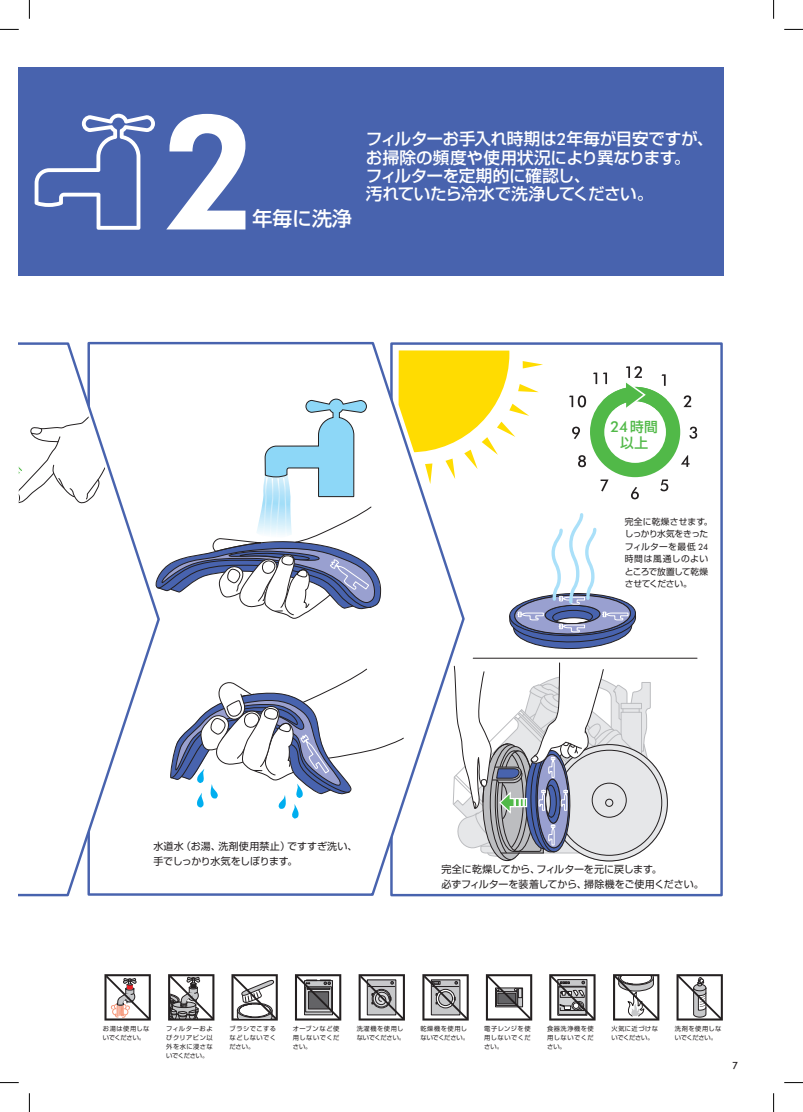
<style>
.page{position:relative;width:803px;height:1112px;background:#fff}
.page>*{position:absolute;margin:0;border:0;box-sizing:border-box;transform-origin:0 0}
.t1{font:800 160px "Futura BT";color:#fff}
.t2{font:500 20px "Shin Go";color:#fff}
.t3{font:500 16.62px/18.2px "Shin Go";letter-spacing:-.02em;color:#fff}
.t4{font:500 15px "Futura BT";color:#51b948}
.t5{font:500 13.75px "Shin Go";color:#51b948}
.t6{font:10px/15px "Shin Go";letter-spacing:-.01em;color:#231f20}
.t7{font:500 10px "Futura BT";color:#231f20}
.t8{font:8.75px/12.5px "Shin Go";letter-spacing:.005em;color:#231f20}
.t9{font:6.25px/8.8px "Shin Go";letter-spacing:.065em;color:#231f20;text-align:justify}
.t10{font:6.25px/8.8px "Shin Go";color:#231f20}
.t11{font:6.25px/8.8px "Shin Go";letter-spacing:-.005em;color:#231f20}
.t12{font:6.25px/8.8px "Shin Go";letter-spacing:.03em;color:#231f20}
.t13{font:6.25px/8.8px "Shin Go";letter-spacing:.025em;color:#231f20}
.s1{font-family:"Futura BT"}
.s2{font-family:"Shin Go";font-size:13.75px}
</style>
<div class="page">
<svg style="left:161px;top:341px;width:305px;height:555px"></svg>
<svg style="left:19px;top:341px;width:142px;height:556px"></svg>
<svg style="left:569px;top:366px;width:128px;height:133px"></svg>
<svg style="left:399px;top:350px;width:144px;height:134px"></svg>
<svg style="left:551px;top:744px;width:116px;height:116px"></svg>
<hr style="left:473px;top:657px;width:224px;height:1px;background:#231f20">
<svg style="left:509px;top:513px;width:127px;height:136px"></svg>
<svg style="left:19px;top:404px;width:94px;height:99px"></svg>
<svg style="left:453px;top:662px;width:198px;height:198px"></svg>
<svg style="left:152px;top:398px;width:231px;height:221px"></svg>
<svg style="left:170px;top:668px;width:234px;height:150px"></svg>
<svg style="left:676px;top:974px;width:47px;height:47px"></svg>
<svg style="left:549px;top:974px;width:47px;height:47px"></svg>
<svg style="left:485px;top:974px;width:48px;height:47px"></svg>
<svg style="left:422px;top:974px;width:47px;height:47px"></svg>
<svg style="left:295px;top:974px;width:47px;height:47px"></svg>
<svg style="left:104px;top:974px;width:47px;height:47px"></svg>
<svg style="left:168px;top:974px;width:47px;height:47px"></svg>
<svg style="left:358px;top:974px;width:47px;height:47px"></svg>
<svg style="left:613px;top:974px;width:47px;height:47px"></svg>
<svg style="left:231px;top:974px;width:47px;height:47px"></svg>
<div style="left:19px;top:68px;width:705px;height:208px;background:#4863ae"></div>
<svg style="left:35px;top:114px;width:120px;height:116px"></svg>
<svg style="left:0;top:29px;width:19px;height:1px"></svg>
<svg style="left:784px;top:29px;width:19px;height:1px"></svg>
<svg style="left:0;top:1082px;width:19px;height:1px"></svg>
<svg style="left:784px;top:1082px;width:19px;height:1px"></svg>
<svg style="left:29px;top:0;width:1px;height:19px"></svg>
<svg style="left:29px;top:1093px;width:1px;height:18px"></svg>
<svg style="left:773px;top:0;width:1px;height:19px"></svg>
<svg style="left:773px;top:1093px;width:1px;height:18px"></svg>
<h1 class="t1" style="left:160px;top:64px;width:100px">2</h1>
<h2 class="t2" style="left:252px;top:205px;width:101px">年毎に洗浄</h2>
<h3 class="t3" style="left:366px;top:129px;width:349px">フィルターお手入れ時期は<span class="s1">2</span>年毎が目安ですが、お掃除の頻度や使用状況により異なります。<br>フィルターを定期的に確認し、<br>汚れていたら冷水で洗浄してください。</h3>
<h3 class="t4" style="left:610px;top:417px;width:49px">24<span class="s2">時間</span></h3>
<h3 class="t5" style="left:620px;top:434px;width:29px">以上</h3>
<h3 class="t8" style="left:625px;top:514px;width:89px">完全に乾燥させます。しっかり水気をきったフィルターを最低 <span class="s1">24</span>時間は風通しのよいところで放置して乾燥させてください。</h3>
<h3 class="t6" style="left:153px;top:838px;width:206px">水道水（お湯、洗剤使用禁止）ですすぎ洗い、手でしっかり水気をしぼります。</h3>
<h3 class="t6" style="left:442px;top:860px;width:264px">完全に乾燥してから、フィルターを元に戻します。<br>必ずフィルターを装着してから、掃除機をご使用ください。</h3>
<p class="t12" style="left:103px;top:1023px;width:48px">お湯は使用しないでください。</p>
<p class="t9" style="left:166px;top:1023px;width:48px">フィルターおよびクリアビン以外を水に浸さないでください。</p>
<p class="t9" style="left:230px;top:1023px;width:48px">ブラシでこするなどしないでください。</p>
<p class="t9" style="left:293px;top:1023px;width:48px">オーブンなど使用しないでください。</p>
<p class="t10" style="left:357px;top:1023px;width:50px">洗濯機を使用しないでください。</p>
<p class="t11" style="left:420px;top:1023px;width:50px">乾燥機を使用しないでください。</p>
<p class="t9" style="left:484px;top:1023px;width:48px">電子レンジを使用しないでください。</p>
<p class="t9" style="left:547px;top:1023px;width:48px">食器洗浄機を使用しないでください。</p>
<p class="t9" style="left:611px;top:1023px;width:48px">火気に近づけないでください。</p>
<p class="t13" style="left:675px;top:1023px;width:48px">洗剤を使用しないでください。</p>
<h3 class="t7" style="left:732px;top:1058px;width:8px">7</h3>
</div>
